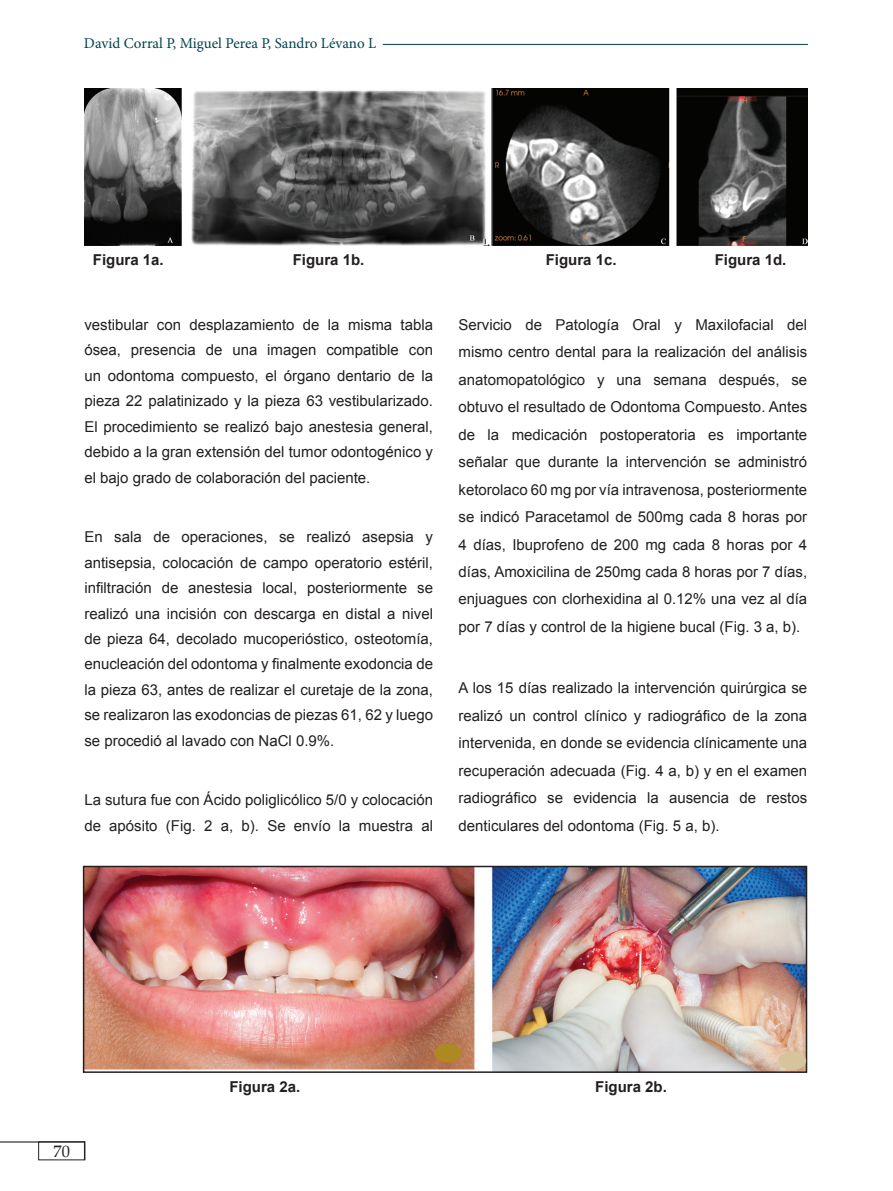
<style>
.page{position:relative;width:893px;height:1191px;background:#fff}
.page>*{position:absolute;margin:0;border:0;box-sizing:border-box;transform-origin:0 0}
.t1{font:16.5px "Palatino";color:#231f20}
.t2{font:15px/27.5px "Arial";color:#231f20;text-align:justify}
.t3{font:700 15px "Arial";color:#231f20}
.t4{font:15px "Minion Pro";color:#00414e}
</style>
<div class="page">
<svg style="left:84px;top:1142px;width:1px;height:18px"></svg>
<hr style="left:0;top:1141px;width:85px;height:1px;background:#231f20">
<img style="left:84px;top:88px;width:723px;height:157px">
<img style="left:86px;top:868px;width:718px;height:202px">
<div style="left:83px;top:865px;width:724px;height:208px;border:2px solid #231f20"></div>
<div style="left:434px;top:1044px;width:28px;height:18px;background:#ae8820;border-radius:50%"></div>
<div style="left:778px;top:1051px;width:28px;height:19px;background:#d6c49d;border-radius:50%"></div>
<hr style="left:383px;top:44px;width:425px;height:1px;background:#00414e">
<p class="t4" style="left:84px;top:34px;width:294px">David Corral P, Miguel Perea P, Sandro Lévano L</p>
<p class="t3" style="left:93px;top:250px;width:72px">Figura 1a.</p>
<p class="t3" style="left:293px;top:250px;width:73px">Figura 1b.</p>
<p class="t3" style="left:546px;top:250px;width:72px">Figura 1c.</p>
<p class="t3" style="left:715px;top:250px;width:73px">Figura 1d.</p>
<p class="t2" style="left:84px;top:312px;width:350px;line-height:25.5px">vestibular con desplazamiento de la misma tabla ósea, presencia de una imagen compatible con un odontoma compuesto, el órgano dentario de la pieza 22 palatinizado y la pieza 63 vestibularizado.<br>El procedimiento se realizó bajo anestesia general, debido a la gran extensión del tumor odontogénico y el bajo grado de colaboración del paciente.</p>
<p class="t2" style="left:84px;top:524px;width:350px;line-height:25.5px">En sala de operaciones, se realizó asepsia y antisepsia, colocación de campo operatorio estéril, infiltración de anestesia local, posteriormente se realizó una incisión con descarga en distal a nivel de pieza 64, decolado mucoperióstico, osteotomía, enucleación del odontoma y finalmente exodoncia de la pieza 63, antes de realizar el curetaje de la zona, se realizaron las exodoncias de piezas 61, 62 y luego se procedió al lavado con NaCl 0.9%.</p>
<p class="t2" style="left:84px;top:787px;width:350px;line-height:25.5px">La sutura fue con Ácido poliglicólico 5/0 y colocación de apósito (Fig. 2 a, b). Se envío la muestra al</p>
<p class="t2" style="left:459px;top:311px;width:350px">Servicio de Patología Oral y Maxilofacial del mismo centro dental para la realización del análisis anatomopatológico y una semana después, se obtuvo el resultado de Odontoma Compuesto. Antes de la medicación postoperatoria es importante señalar que durante la intervención se administró ketorolaco 60 mg por vía intravenosa, posteriormente se indicó Paracetamol de 500mg cada 8 horas por 4 días, Ibuprofeno de 200 mg cada 8 horas por 4 días, Amoxicilina de 250mg cada 8 horas por 7 días, enjuagues con clorhexidina al 0.12% una vez al día por 7 días y control de la higiene bucal (Fig. 3 a, b).</p>
<p class="t2" style="left:459px;top:674px;width:350px">A los 15 días realizado la intervención quirúrgica se realizó un control clínico y radiográfico de la zona intervenida, en donde se evidencia clínicamente una recuperación adecuada (Fig. 4 a, b) y en el examen radiográfico se evidencia la ausencia de restos denticulares del odontoma (Fig. 5 a, b).</p>
<p class="t1" style="left:54px;top:1138px;width:18px">70</p>
<p class="t3" style="left:229px;top:1076px;width:72px">Figura 2a.</p>
<p class="t3" style="left:595px;top:1076px;width:73px">Figura 2b.</p>
</div>
